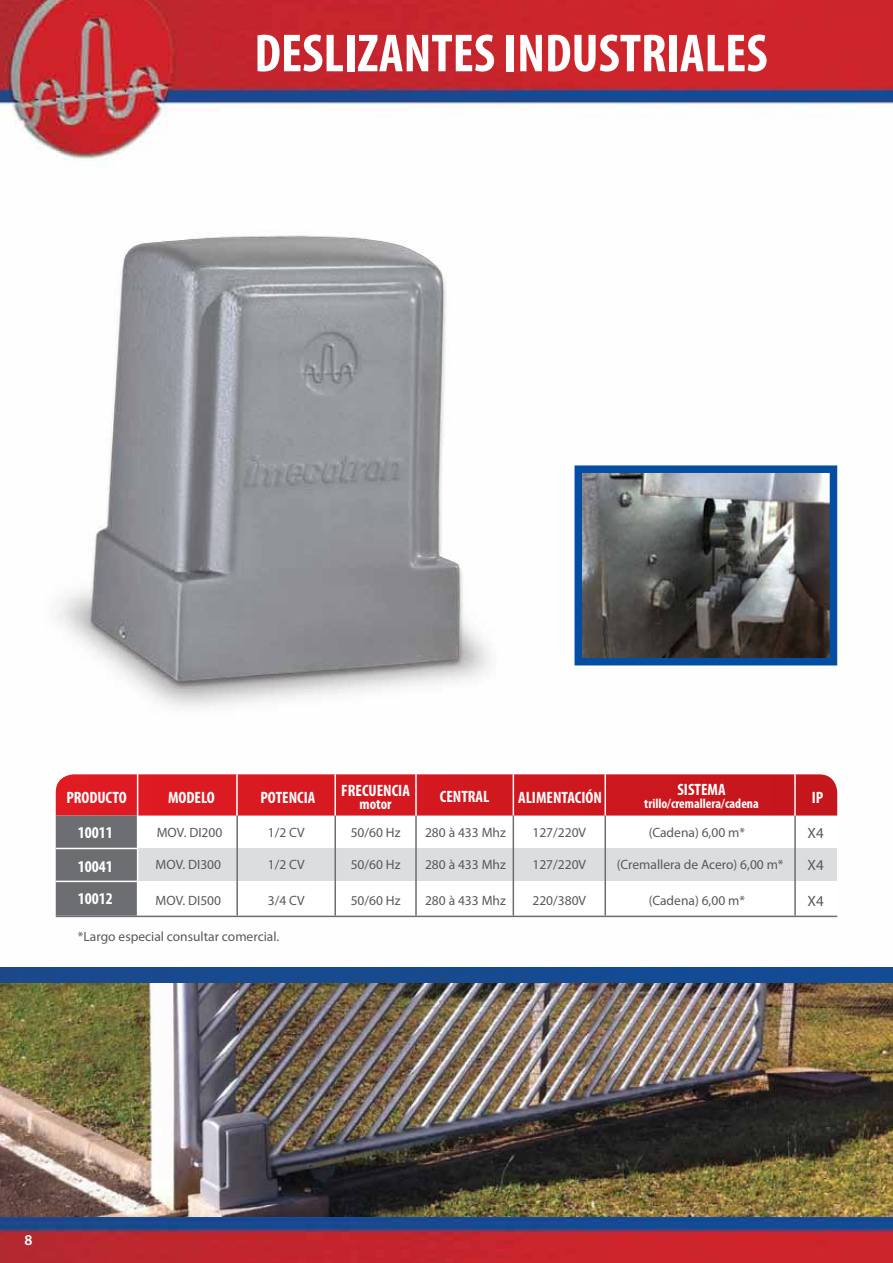
<style>
.page{position:relative;width:893px;height:1263px;background:#fff}
.page>*{position:absolute;margin:0;border:0;box-sizing:border-box;transform-origin:0 0}
.t1{font:700 condensed 54px "Myriad Pro";color:#fff}
.t2{font:700 condensed 16.5px/33.3px "Myriad Pro";color:#fff;text-align:justify}
.t3{font:15px/32.5px "Myriad Pro";color:#58595b}
.t4{font:700 condensed 15px "Myriad Pro";color:#fff}
.t5{font:600 15px "Myriad Pro";color:#fff}
.t6{font:13.5px "Myriad Pro";color:#58595b}
.t7{font:700 condensed 13.5px "Myriad Pro";color:#fff}
</style>
<div class="page">
<img style="left:0;top:0;width:893px;height:1263px">
<img style="left:0;top:967px;width:893px;height:249px">
<img style="left:842px;top:116px;width:51px;height:487px">
<img style="left:19px;top:215px;width:480px;height:500px">
<svg style="left:56px;top:774px;width:781px;height:41px"></svg>
<div style="left:57px;top:816px;width:780px;height:33px;background:#fff"></div>
<div style="left:57px;top:882px;width:780px;height:33px;background:#fff"></div>
<div style="left:57px;top:848px;width:780px;height:33px;background:#dcddde"></div>
<div style="left:56px;top:815px;width:82px;height:67px;background:#6d6e71"></div>
<div style="left:56px;top:882px;width:82px;height:34px;background:#6d6e71"></div>
<hr style="left:56px;top:848px;width:82px;height:1px;background:#fff">
<hr style="left:56px;top:881px;width:82px;height:1px;background:#fff">
<hr style="left:334px;top:810px;width:2px;height:106px;background:#6d6e71">
<hr style="left:236px;top:810px;width:2px;height:106px;background:#6d6e71">
<hr style="left:334px;top:774px;width:2px;height:41px;background:#fff">
<hr style="left:236px;top:774px;width:2px;height:41px;background:#fff">
<hr style="left:415px;top:774px;width:2px;height:42px;background:#fff">
<hr style="left:513px;top:774px;width:1px;height:41px;background:#fff">
<hr style="left:604px;top:774px;width:2px;height:41px;background:#fff">
<hr style="left:794px;top:774px;width:2px;height:42px;background:#fff">
<hr style="left:137px;top:774px;width:1px;height:142px;background:#fff">
<hr style="left:415px;top:815px;width:2px;height:101px;background:#6d6e71">
<hr style="left:513px;top:815px;width:1px;height:101px;background:#6d6e71">
<hr style="left:604px;top:815px;width:2px;height:101px;background:#6d6e71">
<hr style="left:794px;top:815px;width:2px;height:101px;background:#6d6e71">
<svg style="left:571px;top:462px;width:270px;height:207px"></svg>
<hr style="left:56px;top:916px;width:781px;height:1px;background:#6d6e71">
<h1 class="t1" style="left:254px;top:20px;width:515px">DESLIZANTES INDUSTRIALES</h1>
<p class="t2" style="left:66px;top:781px;width:62px">PRODUCTO</p>
<p class="t2" style="left:168px;top:781px;width:48px">MODELO</p>
<p class="t2" style="left:260px;top:781px;width:57px">POTENCIA</p>
<p class="t2" style="left:78px;top:815px;width:37px">10011<br>10041<br>10012</p>
<p class="t6" style="left:157px;top:824px;width:67px">MOV. DI200</p>
<p class="t6" style="left:156px;top:856px;width:67px">MOV. DI300</p>
<p class="t6" style="left:156px;top:892px;width:67px">MOV. DI500</p>
<p class="t6" style="left:268px;top:824px;width:38px">1/2 CV</p>
<p class="t6" style="left:268px;top:856px;width:38px">1/2 CV</p>
<p class="t6" style="left:268px;top:892px;width:38px">3/4 CV</p>
<p class="t6" style="left:78px;top:928px;width:203px">*Largo especial consultar comercial.</p>
<p class="t2" style="left:341px;top:773px;width:70px">FRECUENCIA</p>
<p class="t4" style="left:360px;top:795px;width:34px">motor</p>
<p class="t6" style="left:351px;top:824px;width:51px">50/60 Hz</p>
<p class="t6" style="left:351px;top:856px;width:51px">50/60 Hz</p>
<p class="t6" style="left:351px;top:892px;width:51px">50/60 Hz</p>
<p class="t2" style="left:677px;top:772px;width:50px">SISTEMA</p>
<p class="t7" style="left:644px;top:795px;width:116px">trillo/cremallera/cadena</p>
<p class="t2" style="left:440px;top:780px;width:51px">CENTRAL</p>
<p class="t2" style="left:518px;top:781px;width:85px">ALIMENTACIÓN</p>
<p class="t2" style="left:812px;top:781px;width:13px">IP</p>
<p class="t6" style="left:425px;top:824px;width:82px">280 à 433 Mhz</p>
<p class="t6" style="left:425px;top:856px;width:82px">280 à 433 Mhz</p>
<p class="t6" style="left:425px;top:892px;width:82px">280 à 433 Mhz</p>
<p class="t6" style="left:532px;top:824px;width:55px">127/220V</p>
<p class="t6" style="left:532px;top:856px;width:55px">127/220V</p>
<p class="t6" style="left:532px;top:892px;width:55px">220/380V</p>
<p class="t6" style="left:649px;top:824px;width:98px">(Cadena) 6,00 m*</p>
<p class="t6" style="left:617px;top:856px;width:168px">(Cremallera de Acero) 6,00 m*</p>
<p class="t6" style="left:649px;top:892px;width:98px">(Cadena) 6,00 m*</p>
<p class="t3" style="left:808px;top:816px;width:18px">X4<br>X4</p>
<p class="t3" style="left:808px;top:884px;width:18px">X4</p>
<p class="t5" style="left:24px;top:1231px;width:10px">8</p>
</div>
